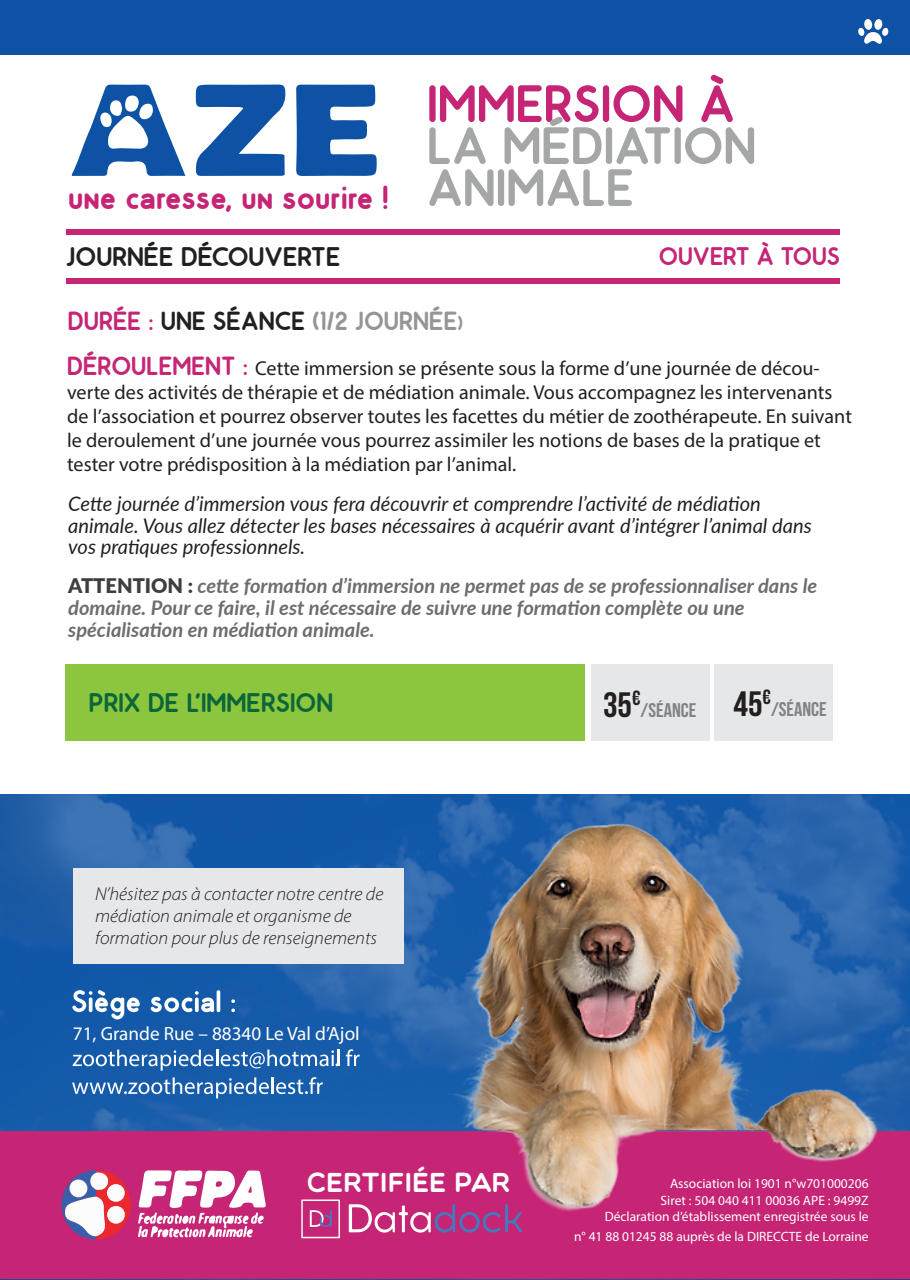
<style>
.page{position:relative;width:910px;height:1280px;background:#fff}
.page>*{position:absolute;margin:0;border:0;box-sizing:border-box;transform-origin:0 0}
.t1{font:700 52.5px/42px "Odin";color:#a5a7a7}
.t2{font:700 52.5px "Odin";color:#c52574}
.t3{font:35.25px "Bebas Neue";color:#231f20;scale:1.04 1}
.t4{font:700 33.45px "Odin";color:#c52574}
.t5{font:27.6px "Multicolore";color:#fff}
.t6{font:700 27px "Odin";color:#0c6638}
.t7{font:700 27px "Odin";color:#231f20}
.t8{font:700 26.25px "Odin";color:#939598}
.t9{font:700 25.5px "Odin";color:#c52574}
.t10{font:20.1px/24.2px "Myriad Pro";color:#231f20}
.t11{font:italic 20.1px/21.6px "Lato";color:#231f20}
.t12{font:italic 700 20.1px/21.6px "Lato";color:#6c6d70}
.t13{font:19.8px "Bebas Neue";color:#808285;scale:1.04 1}
.t14{font:19.2px "Myriad Pro";color:#fff}
.t15{font:italic 300 18.6px/22.2px "Myriad Pro";color:#231f20}
.t16{font:13.5px/16.2px "Myriad Pro";color:#fff;text-align:right}
.s1{color:#c52574}
.s2{color:#231f20}
.s3{font-size:20.1px}
.s4{font-family:"Odin";font-weight:700;font-size:26.25px;color:#c52574}
.s5{font-weight:900;font-style:normal;color:#3e3e3f}
</style>
<div class="page">
<svg style="left:0;top:794px;width:910px;height:486px;background:#1e5ca8"></svg>
<svg style="left:72px;top:85px;width:113px;height:91px"></svg>
<svg style="left:195px;top:84px;width:91px;height:92px"></svg>
<svg style="left:296px;top:85px;width:81px;height:91px"></svg>
<div style="left:1px;top:0;width:909px;height:55px;background:#0d52a4"></div>
<svg style="left:858px;top:19px;width:31px;height:25px"></svg>
<div style="left:0;top:1131px;width:910px;height:147px;background:#c52574"></div>
<div style="left:65px;top:664px;width:519px;height:76px;background:#8bc63e"></div>
<div style="left:715px;top:664px;width:118px;height:76px;background:#e6e7e9"></div>
<div style="left:592px;top:664px;width:118px;height:76px;background:#e6e7e9"></div>
<svg style="left:72px;top:990px;width:68px;height:29px"></svg>
<svg style="left:151px;top:991px;width:63px;height:21px"></svg>
<hr style="left:217px;top:990px;width:3px;height:22px;background:#fff;border-radius:2px">
<svg style="left:73px;top:1049px;width:147px;height:22px;background:#497fbc"></svg>
<svg style="left:72px;top:1077px;width:148px;height:21px;background:#477ebc"></svg>
<div style="left:66px;top:230px;width:774px;height:5px;background:#c52574"></div>
<div style="left:66px;top:279px;width:774px;height:5px;background:#c52574"></div>
<div style="left:73px;top:868px;width:331px;height:96px;background:#e6e7e9"></div>
<img style="left:220px;top:802px;width:690px;height:427px">
<svg style="left:349px;top:1204px;width:174px;height:29px"></svg>
<svg style="left:301px;top:1199px;width:39px;height:39px"></svg>
<svg style="left:62px;top:1169px;width:204px;height:71px"></svg>
<div style="left:69px;top:1179px;width:18px;height:18px;background:#fcfcfc;border-radius:50%"></div>
<h3 class="t4" style="left:68px;top:177px;width:322px">une caresse, un sourire !</h3>
<h3 class="t7" style="left:66px;top:241px;width:276px">JOURNÉE DÉCOUVERTE</h3>
<h1 class="t2" style="left:427px;top:73px;width:309px">IMMERSION À</h1>
<h1 class="t1" style="left:427px;top:125px;width:331px">LA MÉDIATION<br>ANIMALE</h1>
<p class="t9" style="left:659px;top:241px;width:183px">OUVERT À TOUS</p>
<h3 class="t8" style="left:68px;top:306px;width:397px"><span class="s1">DURÉE :</span> <span class="s2">UNE SÉANCE</span> (1/2 JOURNÉE<span class="s3">)</span></h3>
<p class="t10" style="left:67px;top:355px;width:786px"><span class="s4">DÉROULEMENT :</span> Cette immersion se présente sous la forme d’une journée de décou&shy;verte des activités de thérapie et de médiation animale. Vous accompagnez les intervenants de l’association et pourrez observer toutes les facettes du métier de zoothérapeute. En suivant le deroulement d’une journée vous pourrez assimiler les notions de bases de la pratique et tester votre prédisposition à la médiation par l’animal.</p>
<p class="t11" style="left:68px;top:492px;width:745px">Cette journée d’immersion vous fera découvrir et comprendre l’activité de médiation animale. Vous allez détecter les bases nécessaires à acquérir avant d’intégrer l’animal dans vos pratiques professionnels.</p>
<p class="t12" style="left:68px;top:574px;width:751px"><span class="s5">ATTENTION :</span> cette formation d’immersion ne permet pas de se professionnaliser dans le domaine. Pour ce faire, il est nécessaire de suivre une formation complète ou une spécialisation en médiation animale.</p>
<h3 class="t6" style="left:89px;top:686px;width:246px">PRIX DE L'IMMERSION</h3>
<h2 class="t3" style="left:734px;top:685px;width:38px">45<sup>€</sup></h2>
<p class="t13" style="left:771px;top:698px;width:55px">/SÉANCE</p>
<h2 class="t3" style="left:603px;top:685px;width:38px">35<sup>€</sup></h2>
<p class="t13" style="left:641px;top:699px;width:55px">/SÉANCE</p>
<p class="t15" style="left:95px;top:882px;width:290px">N’hésitez pas à contacter notre centre de médiation animale et organisme de formation pour plus de renseignements</p>
<p class="t14" style="left:73px;top:1021px;width:288px">71, Grande Rue – 88340 Le Val d’Ajol</p>
<h3 class="t5" style="left:307px;top:1165px;width:205px">CERTIFIÉE PAR</h3>
<p class="t16" style="left:605px;top:1175px;width:265px">Association loi 1901 n°w701000206<br>Siret : 504 040 411 00036 APE : 9499Z<br>Déclaration d’établissement enregistrée sous le</p>
<p class="t16" style="left:574px;top:1228px;width:296px">n° 41 88 01245 88 auprès de la DIRECCTE de Lorraine</p>
</div>
